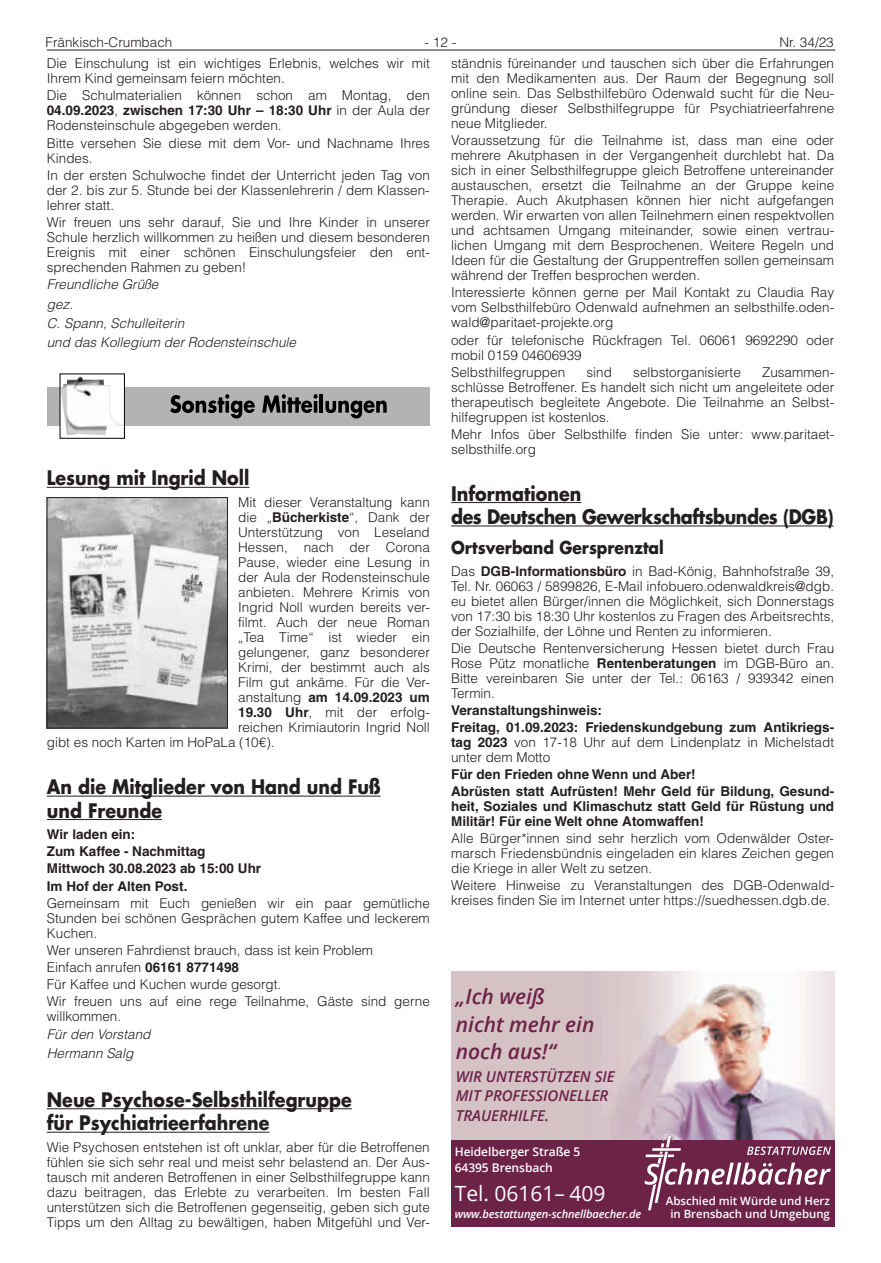
<style>
.page{position:relative;width:881px;height:1263px;background:#fff}
.page>*{position:absolute;margin:0;border:0;box-sizing:border-box;transform-origin:0 0}
.t1{font:italic 600 21px/27.8px "Open Sans";color:#6d2248}
.t2{font:21px "Open Sans";color:#fff}
.t3{font:700 19.5px/23.4px "Futura LT";color:#231f20;scale:.9 1}
.t4{font:700 19.5px/23.4px "Futura LT";letter-spacing:-.025em;color:#231f20;scale:.9 1}
.t5{font:700 17.25px "Futura LT";color:#231f20;scale:.9 1}
.t6{font:italic 600 15px/19.5px "Open Sans";letter-spacing:-.005em;color:#6d2248}
.t7{font:300 13.5px/15px "Helvetica LT";color:#231f20;text-align:justify}
.t8{font:700 13.5px/17.1px "Helvetica LT";color:#231f20}
.t9{font:italic 300 13.5px/19.4px "Helvetica LT";color:#231f20}
.t10{font:600 12px/16.5px "Open Sans";letter-spacing:-.005em;color:#fff}
.t11{font:600 11.4px/13.6px "Open Sans";color:#fff;text-align:center}
.t12{font:italic 600 11.1px "Open Sans";letter-spacing:-.01em;color:#fff}
.s1{font-weight:700}
.s2{font-weight:300}
</style>
<div class="page">
<hr style="left:47px;top:50px;width:788px;height:1px;background:#231f20">
<hr style="left:451px;top:502px;width:130px;height:1px;background:#231f20">
<hr style="left:451px;top:525px;width:382px;height:1px;background:#231f20">
<hr style="left:47px;top:487px;width:202px;height:1px;background:#231f20">
<hr style="left:47px;top:796px;width:333px;height:1px;background:#231f20">
<hr style="left:47px;top:819px;width:115px;height:1px;background:#231f20">
<hr style="left:47px;top:1108px;width:304px;height:1px;background:#231f20">
<hr style="left:47px;top:1132px;width:222px;height:1px;background:#231f20">
<div style="left:47px;top:387px;width:382px;height:38px;background:#b3b3b3"></div>
<img style="left:62px;top:377px;width:61px;height:58px">
<svg style="left:170px;top:394px;width:84px;height:24px"></svg>
<svg style="left:262px;top:394px;width:55px;height:19px"></svg>
<hr style="left:319px;top:394px;width:4px;height:19px;background:#000">
<svg style="left:325px;top:401px;width:61px;height:17px"></svg>
<img style="left:49px;top:499px;width:176px;height:227px">
<div style="left:47px;top:497px;width:180px;height:231px;border:1px solid #231f20"></div>
<img style="left:583px;top:972px;width:250px;height:168px">
<div style="left:451px;top:972px;width:132px;height:168px;background:#d5c2c5"></div>
<div style="left:451px;top:1140px;width:382px;height:87px;background:#6d2248"></div>
<svg style="left:644px;top:1134px;width:186px;height:76px"></svg>
<p class="t7" style="left:45px;top:34px;width:128px">Fränkisch-Crumbach</p>
<p class="t7" style="left:424px;top:34px;width:33px">- 12 -</p>
<p class="t7" style="left:451px;top:31px;width:384px;line-height:21.3px;text-align:right">Nr. 34/23<br>ständnis füreinander und tauschen sich über die Erfahrungen</p>
<p class="t7" style="left:451px;top:71px;width:384px">mit den Medikamenten aus. Der Raum der Begegnung soll online sein. Das Selbsthilfebüro Odenwald sucht für die Neu&shy;gründung dieser Selbsthilfegruppe für Psychiatrieerfahrene neue Mitglieder.</p>
<p class="t7" style="left:451px;top:133px;width:384px">Voraussetzung für die Teilnahme ist, dass man eine oder mehrere Akutphasen in der Vergangenheit durchlebt hat. Da sich in einer Selbsthilfegruppe gleich Betroffene untereinander austauschen, ersetzt die Teilnahme an der Gruppe keine Therapie. Auch Akutphasen können hier nicht aufgefangen werden. Wir erwarten von allen Teilnehmern einen respektvollen und achtsamen Umgang miteinander, sowie einen vertrau&shy;lichen Umgang mit dem Besprochenen. Weitere Regeln und Ideen für die Gestaltung der Gruppentreffen sollen gemeinsam während der Treffen besprochen werden.</p>
<p class="t7" style="left:451px;top:285px;width:384px">Interessierte können gerne per Mail Kontakt zu Claudia Ray vom Selbsthilfebüro Odenwald aufnehmen an selbsthilfe.oden&shy;wald@paritaet-projekte.org</p>
<p class="t7" style="left:451px;top:332px;width:384px">oder für telefonische Rückfragen Tel. 06061 9692290 oder mobil 0159 04606939</p>
<p class="t7" style="left:451px;top:364px;width:116px">Selbsthilfegruppen</p>
<p class="t7" style="left:586px;top:364px;width:27px">sind</p>
<p class="t7" style="left:633px;top:364px;width:109px">selbstorganisierte</p>
<p class="t7" style="left:47px;top:56px;width:384px">Die Einschulung ist ein wichtiges Erlebnis, welches wir mit<br>Ihrem Kind gemeinsam feiern möchten.</p>
<p class="t7" style="left:47px;top:88px;width:384px">Die Schulmaterialien können schon am Montag, den <span class="s1">04.09.2023</span>, <span class="s1">zwischen 17:30 Uhr – 18:30 Uhr</span> in der Aula der Rodensteinschule abgegeben werden.</p>
<p class="t7" style="left:47px;top:135px;width:384px">Bitte versehen Sie diese mit dem Vor- und Nachname Ihres<br>Kindes.</p>
<p class="t7" style="left:47px;top:167px;width:384px">In der ersten Schulwoche findet der Unterricht jeden Tag von der 2. bis zur 5. Stunde bei der Klassenlehrerin / dem Klassen&shy;lehrer statt.</p>
<p class="t7" style="left:47px;top:215px;width:384px">Wir freuen uns sehr darauf, Sie und Ihre Kinder in unserer Schule herzlich willkommen zu heißen und diesem besonderen Ereignis mit einer schönen Einschulungsfeier den ent&shy;sprechenden Rahmen zu geben!</p>
<p class="t9" style="left:47px;top:275px;width:251px">Freundliche Grüße<br>gez.<br>C. Spann, Schulleiterin<br>und das Kollegium der Rodensteinschule</p>
<p class="t7" style="left:451px;top:364px;width:384px;text-indent:311px">Zusammen&shy;schlüsse Betroffener. Es handelt sich nicht um angeleitete oder therapeutisch begleitete Angebote. Die Teilnahme an Selbst&shy;hilfegruppen ist kostenlos.</p>
<p class="t7" style="left:451px;top:426px;width:384px">Mehr Infos über Selbsthilfe finden Sie unter: www.paritaet&shy;selbsthilfe.org</p>
<h2 class="t4" style="left:451px;top:481px;width:426px">Informationen<br>des Deutschen Gewerkschaftsbundes (DGB)</h2>
<p class="t5" style="left:451px;top:536px;width:238px">Ortsverband Gersprenztal</p>
<p class="t7" style="left:451px;top:563px;width:384px">Das <span class="s1">DGB-Informationsbüro</span> in Bad-König, Bahnhofstraße 39, Tel. Nr. 06063 / 5899826, E-Mail infobuero.odenwaldkreis@dgb. eu bietet allen Bürger/innen die Möglichkeit, sich Donnerstags von 17:30 bis 18:30 Uhr kostenlos zu Fragen des Arbeitsrechts, der Sozialhilfe, der Löhne und Renten zu informieren.</p>
<p class="t7" style="left:451px;top:640px;width:384px">Die Deutsche Rentenversicherung Hessen bietet durch Frau Rose Pütz monatliche <span class="s1">Rentenberatungen</span> im DGB-Büro an.<br>Bitte vereinbaren Sie unter der Tel.: 06163 / 939342 einen Termin.</p>
<p class="t8" style="left:451px;top:701px;width:384px">Veranstaltungshinweis:<br>Freitag, 01.09.2023: Friedenskundgebung zum Antikriegs-</p>
<p class="t7" style="left:451px;top:734px;width:384px"><span class="s1">tag 2023</span> von 17-18 Uhr auf dem Lindenplatz in Michelstadt unter dem Motto</p>
<p class="t8" style="left:451px;top:765px;width:384px">Für den Frieden ohne Wenn und Aber!<br>Abrüsten statt Aufrüsten! Mehr Geld für Bildung, Gesund-</p>
<p class="t8" style="left:451px;top:799px;width:384px;line-height:15px">heit, Soziales und Klimaschutz statt Geld für Rüstung und<br>Militär! Für eine Welt ohne Atomwaffen!</p>
<p class="t7" style="left:451px;top:831px;width:384px">Alle Bürger*innen sind sehr herzlich vom Odenwälder Oster&shy;marsch Friedensbündnis eingeladen ein klares Zeichen gegen die Kriege in aller Welt zu setzen.</p>
<p class="t7" style="left:451px;top:878px;width:384px">Weitere Hinweise zu Veranstaltungen des DGB-Odenwald&shy;kreises finden Sie im Internet unter https://suedhessen.dgb.de.</p>
<h2 class="t3" style="left:47px;top:466px;width:227px">Lesung mit Ingrid Noll</h2>
<p class="t7" style="left:238px;top:494px;width:193px">Mit dieser Veranstaltung kann</p>
<p class="t7" style="left:238px;top:509px;width:193px">die „<span class="s1">Bücherkiste</span>“, Dank der</p>
<p class="t7" style="left:238px;top:524px;width:193px">Unterstützung von Leseland</p>
<p class="t7" style="left:238px;top:539px;width:193px">Hessen, nach der Corona</p>
<p class="t7" style="left:238px;top:554px;width:193px">Pause, wieder eine Lesung in</p>
<p class="t7" style="left:238px;top:569px;width:193px">der Aula der Rodensteinschule</p>
<p class="t7" style="left:238px;top:585px;width:193px">anbieten. Mehrere Krimis von</p>
<p class="t7" style="left:238px;top:600px;width:193px">Ingrid Noll wurden bereits ver-</p>
<p class="t7" style="left:238px;top:615px;width:193px">filmt. Auch der neue Roman</p>
<p class="t7" style="left:238px;top:630px;width:193px">„Tea Time“ ist wieder ein</p>
<p class="t7" style="left:238px;top:645px;width:193px">gelungener, ganz besonderer</p>
<p class="t7" style="left:238px;top:660px;width:193px">Krimi, der bestimmt auch als</p>
<p class="t7" style="left:238px;top:675px;width:193px">Film gut ankäme. Für die Ver-</p>
<p class="t8" style="left:238px;top:689px;width:193px"><span class="s2">anstaltung</span> am 14.09.2023 um</p>
<p class="t7" style="left:238px;top:705px;width:193px"><span class="s1">19.30 Uhr</span>, mit der erfolg-</p>
<p class="t7" style="left:238px;top:720px;width:193px">reichen Krimiautorin Ingrid Noll</p>
<p class="t7" style="left:47px;top:735px;width:229px">gibt es noch Karten im HoPaLa (10€).</p>
<h2 class="t3" style="left:47px;top:775px;width:372px">An die Mitglieder von Hand und Fuß und Freunde</h2>
<p class="t8" style="left:47px;top:825px;width:216px">Wir laden ein:<br>Zum Kaffee - Nachmittag<br>Mittwoch 30.08.2023 ab 15:00 Uhr<br>Im Hof der Alten Post.</p>
<p class="t7" style="left:47px;top:895px;width:384px">Gemeinsam mit Euch genießen wir ein paar gemütliche Stunden bei schönen Gesprächen gutem Kaffee und leckerem Kuchen.</p>
<p class="t7" style="left:47px;top:941px;width:384px;line-height:17.1px;text-align:left">Wer unseren Fahrdienst brauch, dass ist kein Problem<br>Einfach anrufen <span class="s1">06161 8771498<br></span>Für Kaffee und Kuchen wurde gesorgt.<br>Wir freuen uns auf eine rege Teilnahme, Gäste sind gerne</p>
<p class="t7" style="left:47px;top:1009px;width:76px">willkommen.</p>
<p class="t9" style="left:47px;top:1024px;width:105px">Für den Vorstand<br>Hermann Salg</p>
<h2 class="t3" style="left:47px;top:1087px;width:340px">Neue Psychose-Selbsthilfegruppe für Psychiatrieerfahrene</h2>
<p class="t7" style="left:47px;top:1139px;width:384px">Wie Psychosen entstehen ist oft unklar, aber für die Betroffenen fühlen sie sich sehr real und meist sehr belastend an. Der Aus&shy;tausch mit anderen Betroffenen in einer Selbsthilfegruppe kann dazu beitragen, das Erlebte zu verarbeiten. Im besten Fall unterstützen sich die Betroffenen gegenseitig, geben sich gute Tipps um den Alltag zu bewältigen, haben Mitgefühl und Ver-</p>
<h1 class="t1" style="left:455px;top:982px;width:140px">„Ich weiß nicht mehr ein noch aus!“</h1>
<p class="t6" style="left:455px;top:1066px;width:160px">WIR UNTERSTÜTZEN SIE<br>MIT PROFESSIONELLER<br>TRAUERHILFE.</p>
<p class="t10" style="left:454px;top:1143px;width:127px">Heidelberger Straße 5<br>64395 Brensbach</p>
<h1 class="t2" style="left:454px;top:1179px;width:152px">Tel. 06161– 409</h1>
<p class="t12" style="left:454px;top:1207px;width:188px">www.bestattungen-schnellbaecher.de</p>
<p class="t11" style="left:665px;top:1193px;width:166px">Abschied mit Würde und Herz in Brensbach und Umgebung</p>
</div>
